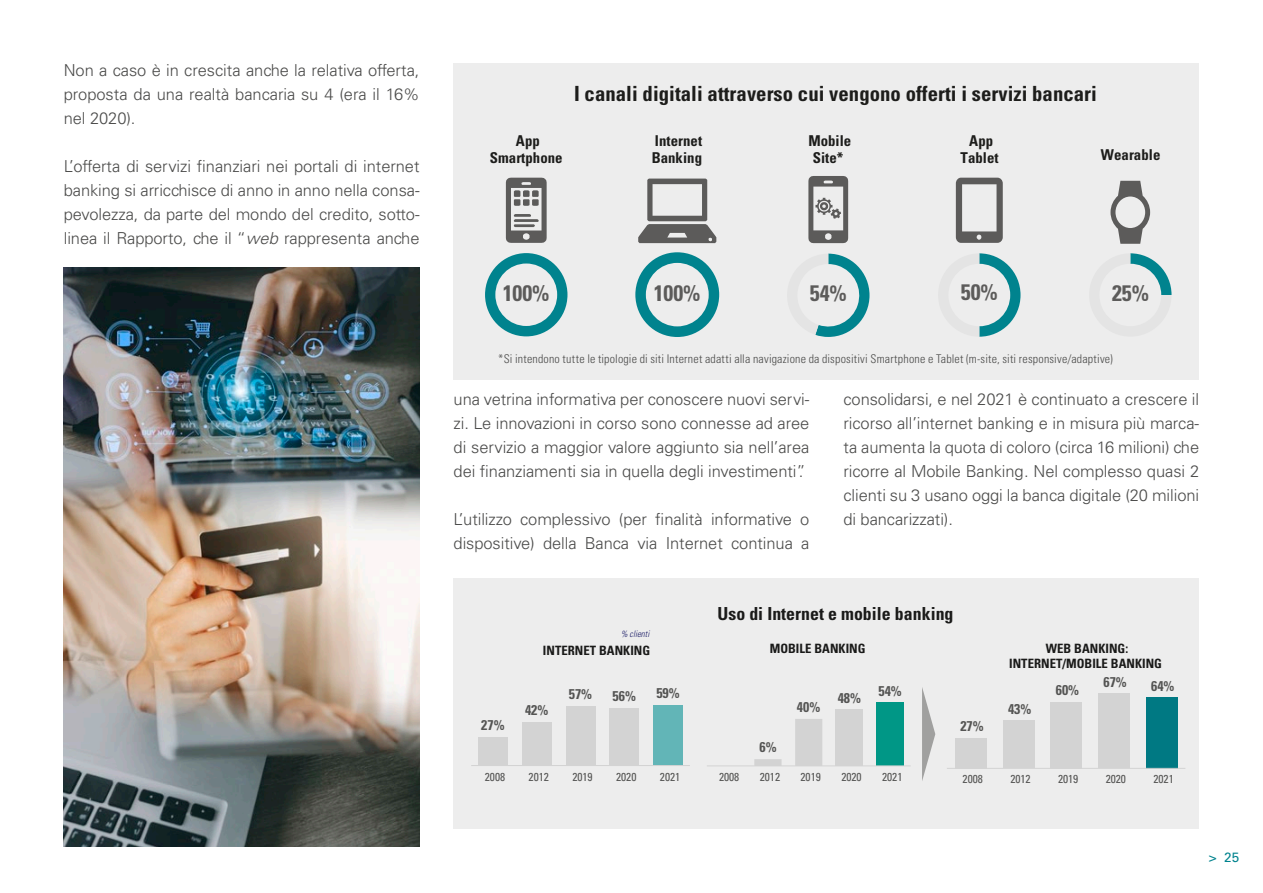
<style>
.page{position:relative;width:1263px;height:893px;background:#fff}
.page>*{position:absolute;margin:0;border:0;box-sizing:border-box;transform-origin:0 0}
.t1{font:700 condensed 22.35px "Univers";color:#5c5b5a}
.t2{font:700 condensed 20.85px "Univers";letter-spacing:.005em;color:#1d1d1b}
.t3{font:700 condensed 18px "Univers";letter-spacing:.005em;color:#1d1d1b}
.t4{font:300 16.5px/24px "Univers LT Std";letter-spacing:-.005em;color:#4b4b4a;text-align:justify}
.t5{font:700 condensed 15px/16.5px "Univers";letter-spacing:.005em;color:#1d1d1b;text-align:center}
.t6{font:700 condensed 14.1px "Univers";color:#5b5b5a}
.t7{font:13.5px "Univers LT Std";color:#00838e}
.t8{font:700 condensed 12.9px/15.5px "Univers";letter-spacing:.005em;color:#1d1d1b;text-align:center}
.t9{font:300 condensed 12px "Univers LT Std";letter-spacing:.015em;color:#4b4b4a}
.t10{font:condensed 11.55px "Univers";color:#5b5b5a}
.t11{font:italic 300 condensed 9px "Univers";color:#1e1f6f}
.s1{font-style:italic}
</style>
<div class="page">
<div style="left:454px;top:64px;width:745px;height:316px;background:#ededed"></div>
<svg style="left:485px;top:253px;width:82px;height:83px"></svg>
<svg style="left:506px;top:178px;width:41px;height:65px"></svg>
<svg style="left:979px;top:253px;width:41px;height:84px"></svg>
<svg style="left:956px;top:178px;width:47px;height:65px"></svg>
<svg style="left:1130px;top:253px;width:41px;height:42px"></svg>
<svg style="left:1110px;top:181px;width:40px;height:63px"></svg>
<svg style="left:635px;top:252px;width:84px;height:85px"></svg>
<svg style="left:638px;top:179px;width:78px;height:64px"></svg>
<svg style="left:815px;top:254px;width:54px;height:83px"></svg>
<svg style="left:808px;top:176px;width:40px;height:67px"></svg>
<div style="left:454px;top:578px;width:745px;height:251px;background:#ededed"></div>
<svg style="left:922px;top:687px;width:13px;height:94px"></svg>
<div style="left:478px;top:737px;width:30px;height:28px;background:#d3d3d3"></div>
<div style="left:522px;top:722px;width:29px;height:43px;background:#d3d3d3"></div>
<div style="left:566px;top:706px;width:29px;height:59px;background:#d3d3d3"></div>
<div style="left:610px;top:708px;width:29px;height:57px;background:#d3d3d3"></div>
<div style="left:653px;top:705px;width:30px;height:60px;background:#62b5b7"></div>
<hr style="left:471px;top:765px;width:219px;height:1px;background:#e4e4e4">
<div style="left:836px;top:710px;width:27px;height:56px;background:#d3d3d3"></div>
<div style="left:877px;top:703px;width:27px;height:63px;background:#009786"></div>
<svg style="left:754px;top:719px;width:68px;height:46px"></svg>
<hr style="left:707px;top:765px;width:204px;height:1px;background:#e4e4e4">
<div style="left:955px;top:738px;width:32px;height:30px;background:#d3d3d3"></div>
<div style="left:1002px;top:720px;width:32px;height:48px;background:#d3d3d3"></div>
<div style="left:1050px;top:702px;width:32px;height:66px;background:#d3d3d3"></div>
<div style="left:1098px;top:694px;width:32px;height:74px;background:#d3d3d3"></div>
<div style="left:1146px;top:697px;width:31px;height:71px;background:#007983"></div>
<hr style="left:947px;top:768px;width:238px;height:1px;background:#e4e4e4">
<img style="left:64px;top:267px;width:356px;height:579px">
<p class="t4" style="left:64px;top:58px;width:357px">Non a caso è in crescita anche la relativa offerta, proposta da una realtà bancaria su 4 (era il 16% nel 2020).</p>
<p class="t4" style="left:64px;top:154px;width:357px">L’offerta di servizi finanziari nei portali di internet banking si arricchisce di anno in anno nella consa&shy;pevolezza, da parte del mondo del credito, sotto&shy;linea il Rapporto, che il “<span class="s1">web</span> rappresenta anche</p>
<p class="t5" style="left:490px;top:132px;width:74px">App<br>Smartphone</p>
<p class="t2" style="left:574px;top:80px;width:524px">I canali digitali attraverso cui vengono offerti i servizi bancari</p>
<p class="t5" style="left:652px;top:132px;width:52px;text-align:left">Internet<br>Banking</p>
<p class="t5" style="left:808px;top:132px;width:44px">Mobile<br>Site*</p>
<p class="t5" style="left:960px;top:132px;width:40px">App<br>Tablet</p>
<p class="t5" style="left:1101px;top:146px;width:61px">Wearable</p>
<h1 class="t1" style="left:503px;top:279px;width:48px">100%</h1>
<h1 class="t1" style="left:654px;top:279px;width:48px">100%</h1>
<h1 class="t1" style="left:810px;top:279px;width:38px">54%</h1>
<h1 class="t1" style="left:961px;top:279px;width:38px">50%</h1>
<h1 class="t1" style="left:1112px;top:279px;width:38px">25%</h1>
<p class="t9" style="left:498px;top:352px;width:616px">*Si intendono tutte le tipologie di siti Internet adatti alla navigazione da dispositivi Smartphone e Tablet (m-site, siti responsive/adaptive)</p>
<p class="t4" style="left:454px;top:387px;width:357px">una vetrina informativa per conoscere nuovi servi&shy;zi. Le innovazioni in corso sono connesse ad aree di servizio a maggior valore aggiunto sia nell’area dei finanziamenti sia in quella degli investimenti”.</p>
<p class="t4" style="left:454px;top:507px;width:357px">L’utilizzo complessivo (per finalità informative o dispositive) della Banca via Internet continua a</p>
<p class="t4" style="left:843px;top:387px;width:357px">consolidarsi, e nel 2021 è continuato a crescere il ricorso all’internet banking e in misura più marca&shy;ta aumenta la quota di coloro (circa 16 milioni) che ricorre al Mobile Banking. Nel complesso quasi 2 clienti su 3 usano oggi la banca digitale (20 milioni di bancarizzati).</p>
<p class="t3" style="left:717px;top:603px;width:237px">Uso di Internet e mobile banking</p>
<p class="t11" style="left:621px;top:629px;width:30px">% clienti</p>
<p class="t8" style="left:543px;top:643px;width:109px">INTERNET BANKING</p>
<p class="t8" style="left:770px;top:640px;width:97px">MOBILE BANKING</p>
<p class="t8" style="left:1009px;top:640px;width:154px">WEB BANKING:<br>INTERNET/MOBILE BANKING</p>
<p class="t6" style="left:525px;top:702px;width:25px">42%</p>
<p class="t6" style="left:569px;top:686px;width:25px">57%</p>
<p class="t6" style="left:613px;top:688px;width:25px">56%</p>
<p class="t6" style="left:656px;top:684px;width:25px">59%</p>
<p class="t6" style="left:797px;top:698px;width:25px">40%</p>
<p class="t6" style="left:838px;top:689px;width:25px">48%</p>
<p class="t6" style="left:878px;top:682px;width:25px">54%</p>
<p class="t6" style="left:1008px;top:700px;width:25px">43%</p>
<p class="t6" style="left:1056px;top:681px;width:25px">60%</p>
<p class="t6" style="left:1103px;top:673px;width:25px">67%</p>
<p class="t6" style="left:1151px;top:677px;width:25px">64%</p>
<p class="t6" style="left:481px;top:717px;width:25px">27%</p>
<p class="t6" style="left:960px;top:718px;width:25px">27%</p>
<p class="t6" style="left:760px;top:738px;width:19px">6%</p>
<p class="t10" style="left:485px;top:769px;width:22px">2008</p>
<p class="t10" style="left:529px;top:769px;width:22px">2012</p>
<p class="t10" style="left:572px;top:769px;width:22px">2019</p>
<p class="t10" style="left:616px;top:769px;width:22px">2020</p>
<p class="t10" style="left:660px;top:769px;width:22px">2021</p>
<p class="t10" style="left:719px;top:769px;width:22px">2008</p>
<p class="t10" style="left:760px;top:769px;width:22px">2012</p>
<p class="t10" style="left:800px;top:769px;width:22px">2019</p>
<p class="t10" style="left:841px;top:769px;width:22px">2020</p>
<p class="t10" style="left:882px;top:769px;width:22px">2021</p>
<p class="t10" style="left:963px;top:772px;width:22px">2008</p>
<p class="t10" style="left:1010px;top:772px;width:22px">2012</p>
<p class="t10" style="left:1058px;top:772px;width:22px">2019</p>
<p class="t10" style="left:1106px;top:772px;width:22px">2020</p>
<p class="t10" style="left:1153px;top:772px;width:22px">2021</p>
<p class="t7" style="left:1209px;top:849px;width:32px">&gt; 25</p>
</div>
